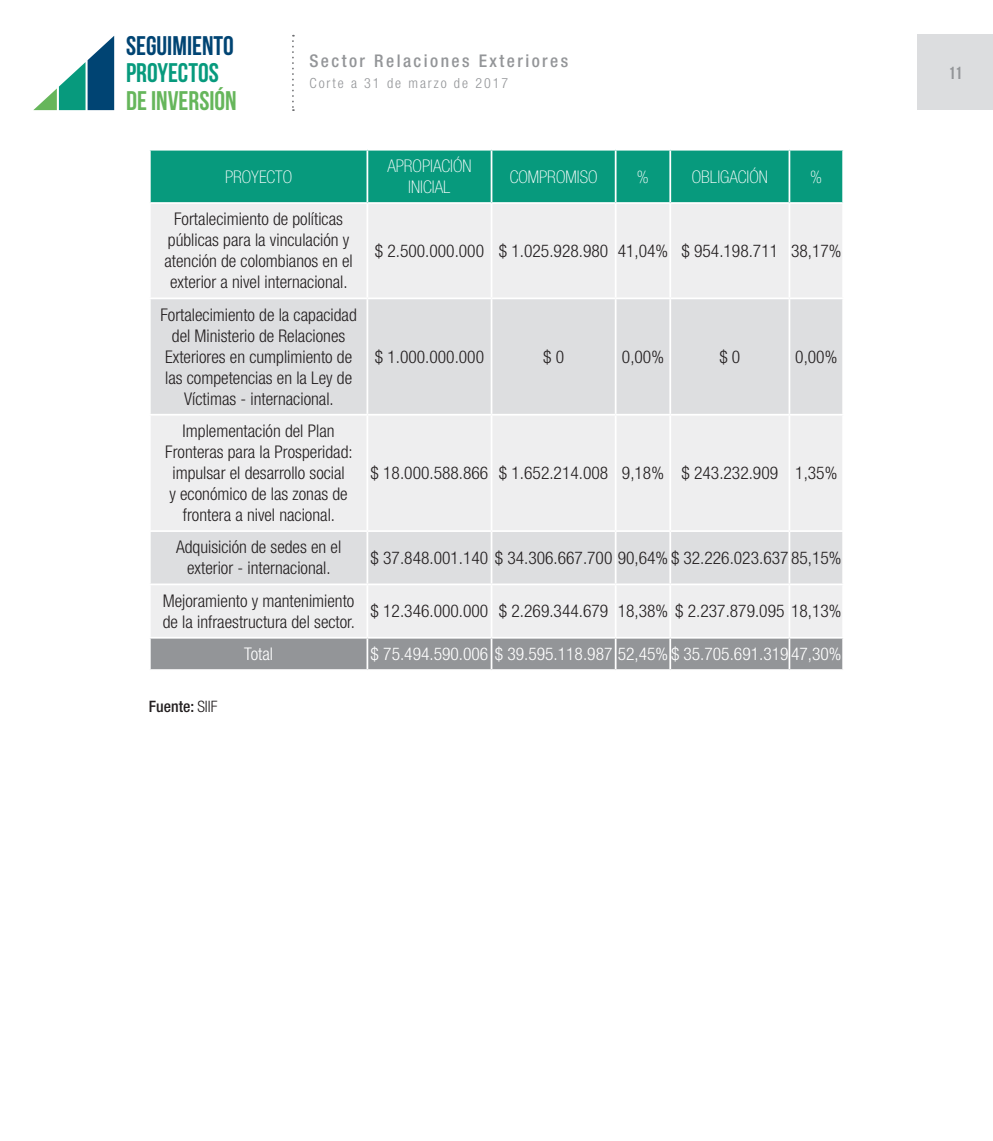
<style>
.page{position:relative;width:993px;height:1141px;background:#fff}
.page>*{position:absolute;margin:0;border:0;box-sizing:border-box;transform-origin:0 0}
.t1{font:26.95px "Bebas Neue";color:#004473}
.t2{font:26.95px "Bebas Neue";color:#66b65b}
.t3{font:26.95px "Bebas Neue";color:#079a7d}
.t4{font:300 condensed 17.5px/21px "Helvetica Neue LT Std";color:#231f20;text-align:center}
.t5{font:300 condensed 17.5px "Helvetica Neue LT Std";color:#fff}
.t6{font:100 condensed 17.5px/21px "Helvetica Neue LT Std";color:#fff;text-align:center}
.t7{font:500 condensed 17.5px "Helvetica Neue LT Std";letter-spacing:.14em;color:#939598}
.t8{font:17.5px "Bebas Neue";color:#939598}
.t9{font:500 condensed 15.75px "Helvetica Neue LT Std";color:#231f20}
.t10{font:300 condensed 14px "Helvetica Neue LT Std";letter-spacing:.14em;color:#939598}
.s1{font-weight:300}
</style>
<div class="page">
<svg style="left:33px;top:36px;width:81px;height:74px"></svg>
<svg style="left:292px;top:35px;width:2px;height:76px"></svg>
<div style="left:917px;top:35px;width:75px;height:75px;background:#dcdddf"></div>
<div style="left:151px;top:151px;width:691px;height:51px;background:#079a7d"></div>
<div style="left:151px;top:204px;width:691px;height:433px;background:#eeeeef"></div>
<svg style="left:151px;top:299px;width:691px;height:285px;background:#e4e4e6"></svg>
<div style="left:151px;top:639px;width:691px;height:30px;background:#939598"></div>
<hr style="left:366px;top:151px;width:2px;height:51px;background:#fff">
<hr style="left:490px;top:151px;width:2px;height:51px;background:#fff">
<hr style="left:614px;top:151px;width:2px;height:51px;background:#fff">
<hr style="left:669px;top:151px;width:2px;height:51px;background:#fff">
<hr style="left:788px;top:151px;width:2px;height:51px;background:#fff">
<hr style="left:366px;top:204px;width:2px;height:93px;background:#fff">
<hr style="left:490px;top:204px;width:2px;height:93px;background:#fff">
<hr style="left:614px;top:204px;width:2px;height:93px;background:#fff">
<hr style="left:669px;top:204px;width:2px;height:93px;background:#fff">
<hr style="left:788px;top:204px;width:2px;height:93px;background:#fff">
<hr style="left:149px;top:297px;width:218px;height:2px;background:#fff">
<hr style="left:367px;top:297px;width:124px;height:2px;background:#fff">
<hr style="left:366px;top:299px;width:2px;height:115px;background:#fff">
<hr style="left:491px;top:297px;width:124px;height:2px;background:#fff">
<hr style="left:490px;top:299px;width:2px;height:115px;background:#fff">
<hr style="left:615px;top:297px;width:55px;height:2px;background:#fff">
<hr style="left:614px;top:299px;width:2px;height:115px;background:#fff">
<hr style="left:670px;top:297px;width:119px;height:2px;background:#fff">
<hr style="left:669px;top:299px;width:2px;height:115px;background:#fff">
<hr style="left:789px;top:297px;width:54px;height:2px;background:#fff">
<hr style="left:788px;top:299px;width:2px;height:115px;background:#fff">
<hr style="left:149px;top:414px;width:218px;height:2px;background:#fff">
<hr style="left:367px;top:414px;width:124px;height:2px;background:#fff">
<hr style="left:366px;top:416px;width:2px;height:114px;background:#fff">
<hr style="left:491px;top:414px;width:124px;height:2px;background:#fff">
<hr style="left:490px;top:416px;width:2px;height:114px;background:#fff">
<hr style="left:615px;top:414px;width:55px;height:2px;background:#fff">
<hr style="left:614px;top:416px;width:2px;height:114px;background:#fff">
<hr style="left:670px;top:414px;width:119px;height:2px;background:#fff">
<hr style="left:669px;top:416px;width:2px;height:114px;background:#fff">
<hr style="left:789px;top:414px;width:54px;height:2px;background:#fff">
<hr style="left:788px;top:416px;width:2px;height:114px;background:#fff">
<hr style="left:149px;top:530px;width:218px;height:2px;background:#fff">
<hr style="left:367px;top:530px;width:124px;height:2px;background:#fff">
<hr style="left:366px;top:532px;width:2px;height:52px;background:#fff">
<hr style="left:491px;top:530px;width:124px;height:2px;background:#fff">
<hr style="left:490px;top:532px;width:2px;height:52px;background:#fff">
<hr style="left:615px;top:530px;width:55px;height:2px;background:#fff">
<hr style="left:614px;top:532px;width:2px;height:52px;background:#fff">
<hr style="left:670px;top:530px;width:119px;height:2px;background:#fff">
<hr style="left:669px;top:532px;width:2px;height:52px;background:#fff">
<hr style="left:789px;top:530px;width:54px;height:2px;background:#fff">
<hr style="left:788px;top:532px;width:2px;height:52px;background:#fff">
<hr style="left:149px;top:584px;width:218px;height:1px;background:#fff">
<hr style="left:367px;top:584px;width:124px;height:1px;background:#fff">
<hr style="left:366px;top:585px;width:2px;height:52px;background:#fff">
<hr style="left:491px;top:584px;width:124px;height:1px;background:#fff">
<hr style="left:490px;top:585px;width:2px;height:52px;background:#fff">
<hr style="left:615px;top:584px;width:55px;height:1px;background:#fff">
<hr style="left:614px;top:585px;width:2px;height:52px;background:#fff">
<hr style="left:670px;top:584px;width:119px;height:1px;background:#fff">
<hr style="left:669px;top:585px;width:2px;height:52px;background:#fff">
<hr style="left:789px;top:584px;width:54px;height:1px;background:#fff">
<hr style="left:788px;top:585px;width:2px;height:52px;background:#fff">
<hr style="left:366px;top:639px;width:2px;height:30px;background:#fff">
<hr style="left:490px;top:639px;width:2px;height:30px;background:#fff">
<hr style="left:614px;top:639px;width:2px;height:30px;background:#fff">
<hr style="left:669px;top:639px;width:2px;height:30px;background:#fff">
<hr style="left:788px;top:639px;width:2px;height:30px;background:#fff">
<h1 class="t1" style="left:126px;top:30px;width:109px">SEGUIMIENTO</h1>
<h1 class="t3" style="left:126px;top:58px;width:94px">PROYECTOS</h1>
<h1 class="t2" style="left:126px;top:86px;width:112px">DE INVERSIÓN</h1>
<p class="t7" style="left:309px;top:51px;width:260px">Sector Relaciones Exteriores</p>
<p class="t10" style="left:309px;top:75px;width:200px">Corte a 31 de marzo de 2017</p>
<p class="t6" style="left:225px;top:166px;width:69px">PROYECTO</p>
<p class="t6" style="left:387px;top:155px;width:86px">APROPIACIÓN<br>INICIAL</p>
<p class="t6" style="left:509px;top:166px;width:89px">COMPROMISO</p>
<p class="t6" style="left:636px;top:166px;width:13px">%</p>
<p class="t6" style="left:691px;top:166px;width:78px">OBLIGACIÓN</p>
<p class="t6" style="left:810px;top:166px;width:13px">%</p>
<p class="t4" style="left:164px;top:209px;width:190px">Fortalecimiento de políticas públicas para la vinculación y atención de colombianos en el exterior a nivel internacional.</p>
<p class="t4" style="left:160px;top:304px;width:198px">Fortalecimiento de la capacidad del Ministerio de Relaciones<br>Exteriores en cumplimiento de las competencias en la Ley de<br>Víctimas - internacional.</p>
<p class="t4" style="left:165px;top:420px;width:189px">Implementación del Plan<br>Fronteras para la Prosperidad: impulsar el desarrollo social<br>y económico de las zonas de frontera a nivel nacional.</p>
<p class="t4" style="left:374px;top:240px;width:468px">$ 2.500.000.000 $ 1.025.928.980 41,04% $ 954.198.711 38,17%</p>
<p class="t4" style="left:375px;top:346px;width:111px">$ 1.000.000.000</p>
<p class="t4" style="left:543px;top:346px;width:22px">$ 0</p>
<p class="t4" style="left:621px;top:346px;width:44px">0,00%</p>
<p class="t4" style="left:719px;top:346px;width:22px">$ 0</p>
<p class="t4" style="left:795px;top:346px;width:44px">0,00%</p>
<p class="t4" style="left:370px;top:462px;width:468px">$ 18.000.588.866 $ 1.652.214.008 9,18% $ 243.232.909 1,35%</p>
<p class="t4" style="left:176px;top:537px;width:167px">Adquisición de sedes en el exterior - internacional.</p>
<p class="t4" style="left:370px;top:547px;width:472px">$ 37.848.001.140 $ 34.306.667.700 90,64% $ 32.226.023.637 85,15%</p>
<p class="t4" style="left:163px;top:590px;width:194px;text-align:left">Mejoramiento y mantenimiento de la infraestructura del sector.</p>
<p class="t4" style="left:370px;top:600px;width:472px">$ 12.346.000.000 $ 2.269.344.679 18,38% $ 2.237.879.095 18,13%</p>
<p class="t5" style="left:244px;top:644px;width:30px">Total</p>
<p class="t5" style="left:370px;top:644px;width:472px">$ 75.494.590.006 $ 39.595.118.987 52,45% $ 35.705.691.319 47,30%</p>
<p class="t9" style="left:149px;top:697px;width:70px">Fuente: <span class="s1">SIIF</span></p>
<p class="t8" style="left:948px;top:63px;width:15px">11</p>
</div>
